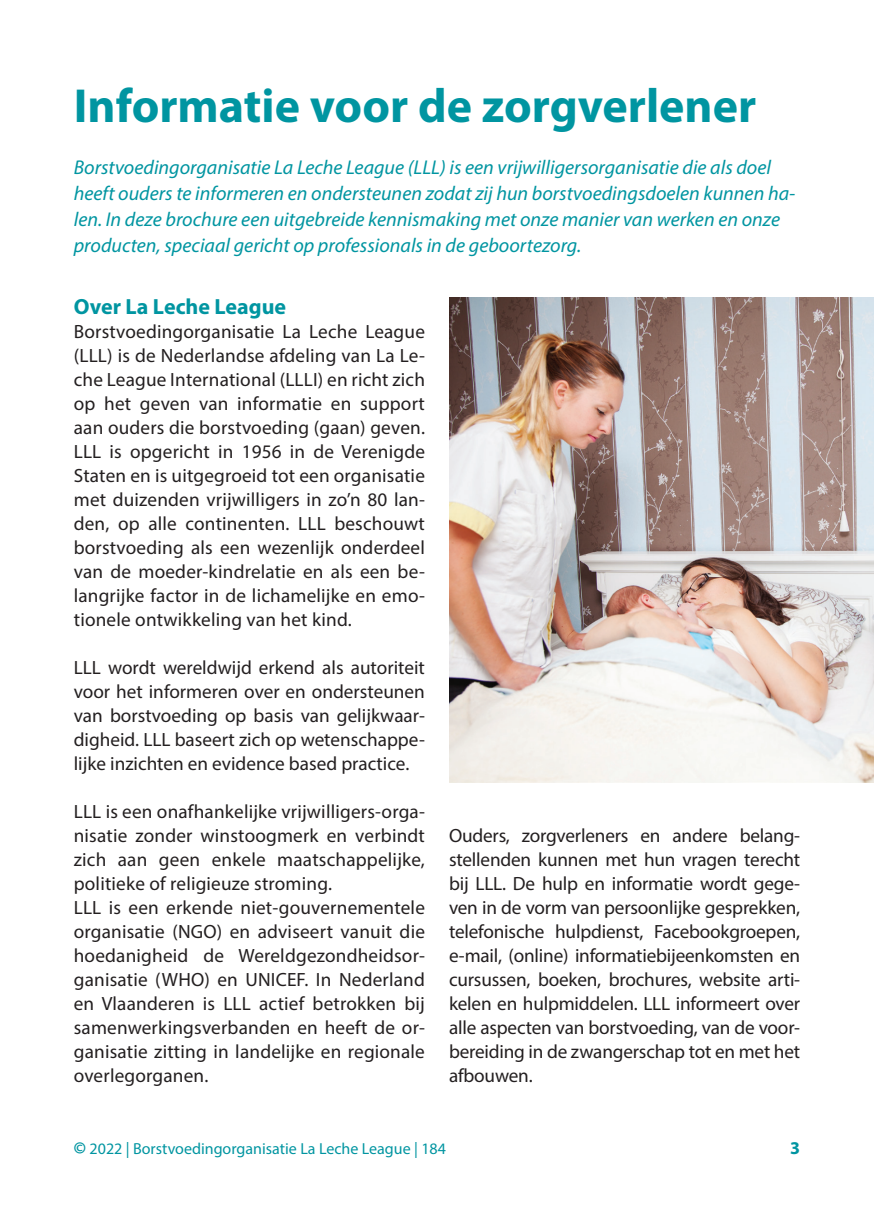
<style>
.page{position:relative;width:874px;height:1225px;background:#fff}
.page>*{position:absolute;margin:0;border:0;box-sizing:border-box;transform-origin:0 0}
.t1{font:700 48px "Myriad Pro";color:#0095a1}
.t2{font:700 22px "Myriad Pro";color:#0095a1}
.t3{font:italic 20px/26px "Myriad Pro";color:#0095a1}
.t4{font:19.2px/24px "Myriad Pro";letter-spacing:.01em;color:#231f20;text-align:justify}
.t5{font:700 18px "Myriad Pro";color:#0095a1}
.t6{font:16px "Myriad Pro";color:#0095a1}
.s1{font-weight:700;font-size:18px}
</style>
<div class="page">
<img style="left:449px;top:297px;width:424px;height:485px">
<h1 class="t1" style="left:74px;top:74px;width:683px">Informatie voor de zorgverlener</h1>
<p class="t3" style="left:74px;top:154px;width:722px">Borstvoedingorganisatie La Leche League (LLL) is een vrijwilligersorganisatie die als doel heeft ouders te informeren en ondersteunen zodat zij hun borstvoedingsdoelen kunnen ha&shy;len. In deze brochure een uitgebreide kennismaking met onze manier van werken en onze producten, speciaal gericht op professionals in de geboortezorg.</p>
<p class="t2" style="left:74px;top:292px;width:214px">Over La Leche League</p>
<p class="t4" style="left:74px;top:319px;width:352px">Borstvoedingorganisatie La Leche League (LLL) is de Nederlandse afdeling van La Le&shy;che League International (LLLI) en richt zich op het geven van informatie en support aan ouders die borstvoeding (gaan) geven.<br>LLL is opgericht in 1956 in de Verenigde Staten en is uitgegroeid tot een organisatie met duizenden vrijwilligers in zo’n 80 lan&shy;den, op alle continenten. LLL beschouwt borstvoeding als een wezenlijk onderdeel van de moeder-kindrelatie en als een be&shy;langrijke factor in de lichamelijke en emo&shy;tionele ontwikkeling van het kind.</p>
<p class="t4" style="left:74px;top:655px;width:352px">LLL wordt wereldwijd erkend als autoriteit voor het informeren over en ondersteunen van borstvoeding op basis van gelijkwaar&shy;digheid. LLL baseert zich op wetenschappe&shy;lijke inzichten en evidence based practice.</p>
<p class="t4" style="left:74px;top:799px;width:352px;text-align:left">LLL is een onafhankelijke vrijwilligers-orga&shy;nisatie zonder winstoogmerk en verbindt zich aan geen enkele maatschappelijke, politieke of religieuze stroming.<br>LLL is een erkende niet-gouvernementele organisatie (NGO) en adviseert vanuit die hoedanigheid de Wereldgezondheidsor&shy;ganisatie (WHO) en UNICEF. In Nederland en Vlaanderen is LLL actief betrokken bij samenwerkingsverbanden en heeft de or&shy;ganisatie zitting in landelijke en regionale overlegorganen.</p>
<p class="t4" style="left:449px;top:823px;width:352px">Ouders, zorgverleners en andere belang&shy;stellenden kunnen met hun vragen terecht bij LLL. De hulp en informatie wordt gege&shy;ven in de vorm van persoonlijke gesprekken, telefonische hulpdienst, Facebookgroepen, e-mail, (online) informatiebijeenkomsten en cursussen, boeken, brochures, website arti&shy;kelen en hulpmiddelen. LLL informeert over alle aspecten van borstvoeding, van de voor&shy;bereiding in de zwangerschap tot en met het afbouwen.</p>
<p class="t6" style="left:74px;top:1138px;width:373px"><span class="s1">©</span> 2022 | Borstvoedingorganisatie La Leche League | 184</p>
<p class="t5" style="left:789px;top:1136px;width:11px">3</p>
</div>
